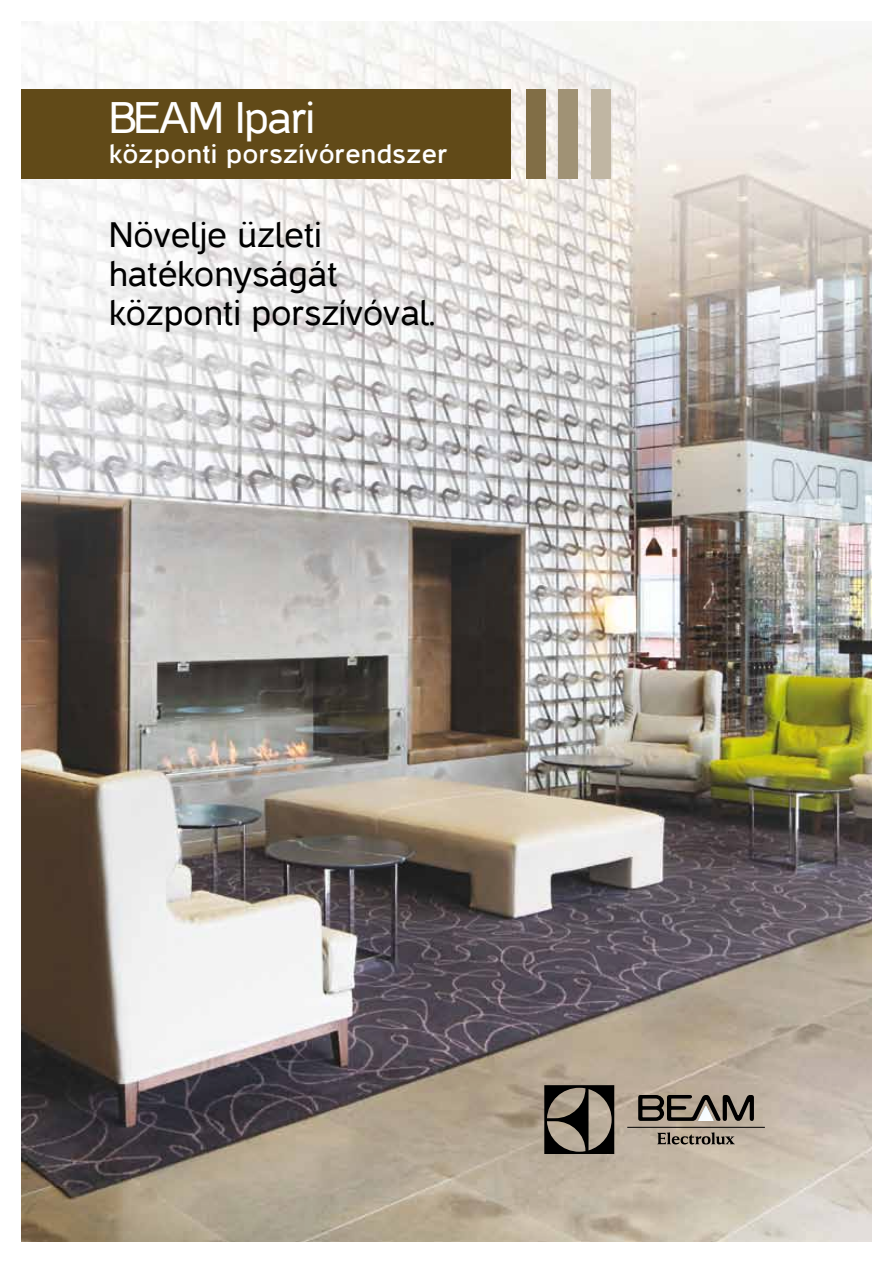
<style>
.page{position:relative;width:893px;height:1263px;background:#fff}
.page>*{position:absolute;margin:0;border:0;box-sizing:border-box;transform-origin:0 0}
.t1{font:45px "Casper";letter-spacing:-.025em;color:#fff}
.t2{font:36px/39px "Casper";color:#000}
.t3{font:700 27px "Casper";letter-spacing:.02em;color:#fff}
</style>
<div class="page">
<img style="left:21px;top:21px;width:851px;height:1221px">
<svg style="left:544px;top:1085px;width:70px;height:69px;background:#615a50"></svg>
<hr style="left:627px;top:1127px;width:138px;height:1px;background:#000">
<svg style="left:657px;top:1132px;width:78px;height:12px"></svg>
<svg style="left:638px;top:1095px;width:116px;height:26px;background:#696158"></svg>
<div style="left:21px;top:89px;width:490px;height:89px;background:#614a18"></div>
<div style="left:526px;top:89px;width:19px;height:89px;background:#816e46"></div>
<div style="left:558px;top:89px;width:20px;height:89px;background:#a09275"></div>
<div style="left:591px;top:89px;width:19px;height:89px;background:#c0b6a3"></div>
<p class="t1" style="left:109px;top:94px;width:207px">BEAM Ipari</p>
<p class="t3" style="left:109px;top:140px;width:340px">központi porszívórendszer</p>
<p class="t2" style="left:109px;top:215px;width:328px">Növelje üzleti hatékonyságát központi porszívóval.</p>
</div>
